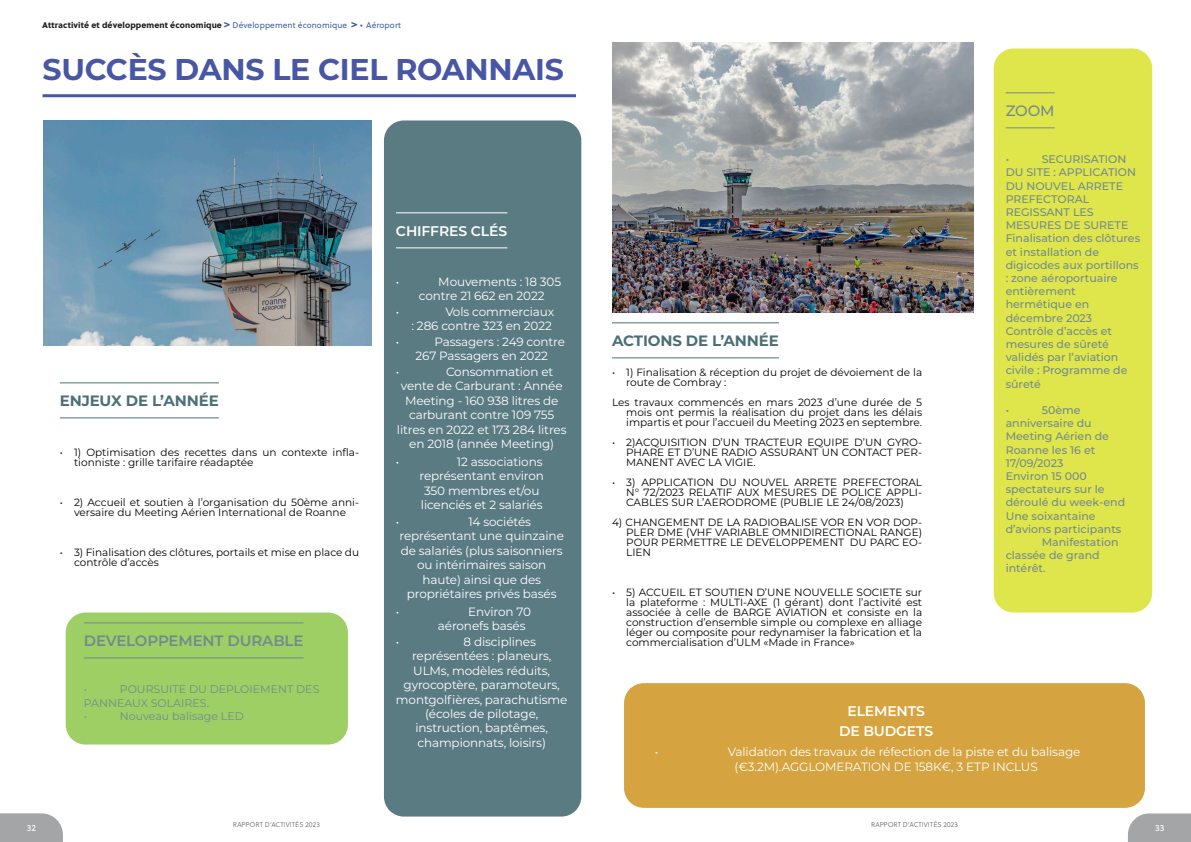
<style>
.page{position:relative;width:1191px;height:842px;background:#fff}
.page>*{position:absolute;margin:0;border:0;box-sizing:border-box;transform-origin:0 0}
.Grand_titre{font:700 30px "Montserrat";letter-spacing:-.01em;color:#4756a5}
.t1{font:600 15px "Montserrat";letter-spacing:-.01em;color:#637d83}
.ACTIONS_GRAND_TITRE{font:700 15px "Montserrat";letter-spacing:-.01em;color:#4c6f77}
.ENJEUX_GRAND_TITRE{font:700 15px "Montserrat";letter-spacing:-.01em;color:#4c707a}
.t2{font:500 15px "Montserrat";color:#637d83}
.Chiffre_clésTexte{font:600 14px "Montserrat";letter-spacing:-.01em;color:#fff}
.TITRE_ENCART{font:600 14px "Montserrat";letter-spacing:-.01em;color:#fff}
.Chiffre_clésTexte-2{font:12px/14.4px "Montserrat";letter-spacing:-.01em;color:#fff}
.t3{font:500 11px/13.2px "Montserrat";color:#637d83}
.t4{font:11px/13.2px "Montserrat";color:#637d83}
.ACTIONS_-_Texte_avec_puce{font:10.5px/10px "Montserrat";color:#000;text-align:justify}
.ENJEUX-texte_avec_puce{font:10.5px/10px "Montserrat";color:#000}
.t5{font:9px "Soleil";color:#fff}
.t6{font:8.4px "Soleil Xb";letter-spacing:.01em;color:#231f20}
.t7{font:7px "Soleil Lt";color:#6c6d70}
.s1{font-size:10.5px;color:#455d99}
.s2{font-family:"Soleil";color:#455d99}
</style>
<div class="page">
<svg style="left:0;top:813px;width:63px;height:29px;background:#a9abac"></svg>
<svg style="left:1128px;top:813px;width:63px;height:29px;background:#a9abad"></svg>
<hr style="left:43px;top:94px;width:533px;height:3px;background:#4756a5">
<div style="left:384px;top:120px;width:197px;height:696px;background:#5b7b83;border-radius:20px"></div>
<hr style="left:396px;top:212px;width:111px;height:1px;background:#fff">
<hr style="left:396px;top:247px;width:111px;height:1px;background:#fff">
<hr style="left:612px;top:322px;width:167px;height:1px;background:#4c6f77">
<hr style="left:612px;top:357px;width:167px;height:1px;background:#4c6f77">
<div style="left:993px;top:48px;width:159px;height:564px;background:#dfe64b;border-radius:20px"></div>
<hr style="left:1005px;top:92px;width:49px;height:1px;background:#637d83">
<hr style="left:1005px;top:127px;width:49px;height:1px;background:#637d83">
<hr style="left:60px;top:382px;width:159px;height:1px;background:#4c707a">
<hr style="left:60px;top:417px;width:159px;height:1px;background:#4c707a">
<div style="left:66px;top:612px;width:282px;height:132px;background:#9dcf64;border-radius:20px"></div>
<hr style="left:84px;top:622px;width:220px;height:1px;background:#637d83">
<hr style="left:84px;top:657px;width:220px;height:1px;background:#637d83">
<div style="left:624px;top:683px;width:521px;height:125px;background:#d5a33f;border-radius:20px"></div>
<img style="left:43px;top:121px;width:329px;height:224px">
<img style="left:612px;top:42px;width:361px;height:270px">
<p class="t6" style="left:42px;top:19px;width:360px">Attractivité et développement économique <span class="s1">&gt;</span> <span class="s2">Développement économique</span> <span class="s1">&gt;</span> <span class="s2">• Aéroport</span></p>
<p class="Grand_titre" style="left:43px;top:48px;width:523px">SUCCÈS DANS LE CIEL ROANNAIS</p>
<p class="ENJEUX_GRAND_TITRE" style="left:60px;top:390px;width:160px">ENJEUX DE L’ANNÉE</p>
<p class="ENJEUX-texte_avec_puce" style="left:74px;top:447px;width:287px;text-indent:-14px">• 1) Optimisation des recettes dans un contexte infla&shy;tionniste : grille tarifaire réadaptée</p>
<p class="ENJEUX-texte_avec_puce" style="left:60px;top:497px;width:301px;text-align:center">• 2) Accueil et soutien à l’organisation du 50ème anni&shy;versaire du Meeting Aérien International de Roanne</p>
<p class="ENJEUX-texte_avec_puce" style="left:74px;top:547px;width:287px;text-indent:-14px">• 3) Finalisation des clôtures, portails et mise en place du contrôle d’accès</p>
<h2 class="t1" style="left:84px;top:630px;width:221px">DEVELOPPEMENT DURABLE</h2>
<p class="t4" style="left:84px;top:682px;width:5px">•</p>
<p class="t4" style="left:84px;top:682px;width:237px;text-indent:36px">POURSUITE DU DEPLOIEMENT DES<br>PANNEAUX SOLAIRES.<br>•</p>
<p class="t4" style="left:120px;top:709px;width:126px">Nouveau balisage LED</p>
<p class="TITRE_ENCART" style="left:396px;top:221px;width:113px">CHIFFRES CLÉS</p>
<p class="Chiffre_clésTexte-2" style="left:396px;top:274px;width:5px">•</p>
<p class="Chiffre_clésTexte-2" style="left:419px;top:274px;width:144px;text-indent:19px">Mouvements : 18 305 contre 21 662 en 2022</p>
<p class="Chiffre_clésTexte-2" style="left:396px;top:304px;width:5px">•</p>
<p class="Chiffre_clésTexte-2" style="left:411px;top:304px;width:144px;text-align:right">Vols commerciaux<br>: 286 contre 323 en 2022</p>
<p class="Chiffre_clésTexte-2" style="left:396px;top:334px;width:5px">•</p>
<p class="Chiffre_clésTexte-2" style="left:415px;top:334px;width:151px;text-indent:19px">Passagers : 249 contre<br>267 Passagers en 2022</p>
<p class="Chiffre_clésTexte-2" style="left:396px;top:364px;width:5px">•</p>
<p class="Chiffre_clésTexte-2" style="left:446px;top:364px;width:109px">Consommation et</p>
<p class="Chiffre_clésTexte-2" style="left:401px;top:379px;width:163px">vente de Carburant : Année</p>
<p class="Chiffre_clésTexte-2" style="left:405px;top:393px;width:155px">Meeting - 160 938 litres de</p>
<p class="Chiffre_clésTexte-2" style="left:409px;top:407px;width:147px">carburant contre 109 755</p>
<p class="Chiffre_clésTexte-2" style="left:397px;top:422px;width:171px">litres en 2022 et 173 284 litres</p>
<p class="Chiffre_clésTexte-2" style="left:409px;top:436px;width:147px">en 2018 (année Meeting)</p>
<p class="Chiffre_clésTexte-2" style="left:396px;top:454px;width:5px">•</p>
<p class="Chiffre_clésTexte-2" style="left:457px;top:454px;width:87px">12 associations</p>
<p class="Chiffre_clésTexte-2" style="left:419px;top:469px;width:126px">représentant environ</p>
<p class="Chiffre_clésTexte-2" style="left:424px;top:483px;width:117px">350 membres et/ou</p>
<p class="Chiffre_clésTexte-2" style="left:421px;top:497px;width:123px">licenciés et 2 salariés</p>
<p class="Chiffre_clésTexte-2" style="left:396px;top:514px;width:5px">•</p>
<p class="Chiffre_clésTexte-2" style="left:468px;top:514px;width:64px">14 sociétés</p>
<p class="Chiffre_clésTexte-2" style="left:399px;top:529px;width:166px">représentant une quinzaine</p>
<p class="Chiffre_clésTexte-2" style="left:401px;top:543px;width:163px">de salariés (plus saisonniers</p>
<p class="Chiffre_clésTexte-2" style="left:417px;top:557px;width:131px">ou intérimaires saison</p>
<p class="Chiffre_clésTexte-2" style="left:422px;top:572px;width:120px">haute) ainsi que des</p>
<p class="Chiffre_clésTexte-2" style="left:407px;top:586px;width:151px">propriétaires privés basés</p>
<p class="Chiffre_clésTexte-2" style="left:396px;top:604px;width:5px">•</p>
<p class="Chiffre_clésTexte-2" style="left:438px;top:604px;width:95px;text-indent:30px">Environ 70 aéronefs basés</p>
<p class="Chiffre_clésTexte-2" style="left:396px;top:634px;width:5px">•</p>
<p class="Chiffre_clésTexte-2" style="left:463px;top:634px;width:74px">8 disciplines</p>
<p class="Chiffre_clésTexte-2" style="left:412px;top:649px;width:141px">représentées : planeurs,</p>
<p class="Chiffre_clésTexte-2" style="left:413px;top:663px;width:138px">ULMs, modèles réduits,</p>
<p class="Chiffre_clésTexte-2" style="left:403px;top:677px;width:158px">gyrocoptère, paramoteurs,</p>
<p class="Chiffre_clésTexte-2" style="left:396px;top:692px;width:173px">montgolfières, parachutisme</p>
<p class="Chiffre_clésTexte-2" style="left:425px;top:706px;width:115px">(écoles de pilotage,</p>
<p class="Chiffre_clésTexte-2" style="left:415px;top:721px;width:134px">instruction, baptêmes,</p>
<p class="Chiffre_clésTexte-2" style="left:417px;top:735px;width:130px">championnats, loisirs)</p>
<p class="ACTIONS_GRAND_TITRE" style="left:612px;top:330px;width:168px">ACTIONS DE L’ANNÉE</p>
<p class="ACTIONS_-_Texte_avec_puce" style="left:626px;top:367px;width:297px;text-indent:-14px">• 1) Finalisation &amp; réception du projet de dévoiement de la route de Combray :</p>
<p class="ACTIONS_-_Texte_avec_puce" style="left:626px;top:397px;width:297px;text-indent:-14px">Les travaux commencés en mars 2023 d’une durée de 5 mois ont permis la réalisation du projet dans les délais impartis et pour l’accueil du Meeting 2023 en septembre.</p>
<p class="ACTIONS_-_Texte_avec_puce" style="left:626px;top:437px;width:297px;text-indent:-14px">• 2)ACQUISITION D’UN TRACTEUR EQUIPE D’UN GYRO-PHARE ET D’UNE RADIO ASSURANT UN CONTACT PER-MANENT AVEC LA VIGIE.</p>
<p class="ACTIONS_-_Texte_avec_puce" style="left:626px;top:477px;width:297px;text-indent:-14px">• 3) APPLICATION DU NOUVEL ARRETE PREFECTORAL N° 72/2023 RELATIF AUX MESURES DE POLICE APPLI-CABLES SUR L’AERODROME (PUBLIE LE 24/08/2023)</p>
<p class="ACTIONS_-_Texte_avec_puce" style="left:626px;top:517px;width:297px;text-indent:-14px">4) CHANGEMENT DE LA RADIOBALISE VOR EN VOR DOP-PLER DME (VHF VARIABLE OMNIDIRECTIONAL RANGE)<br>POUR PERMETTRE LE DEVELOPPEMENT DU PARC EO-LIEN</p>
<p class="ACTIONS_-_Texte_avec_puce" style="left:626px;top:587px;width:297px;text-indent:-14px">• 5) ACCUEIL ET SOUTIEN D’UNE NOUVELLE SOCIETE sur la plateforme : MULTI-AXE (1 gérant) dont l’activité est associée à celle de BARGE AVIATION et consiste en la construction d’ensemble simple ou complexe en alliage léger ou composite pour redynamiser la fabrication et la commercialisation d’ULM «Made in France»</p>
<p class="Chiffre_clésTexte" style="left:847px;top:701px;width:79px">ELEMENTS</p>
<p class="Chiffre_clésTexte" style="left:839px;top:721px;width:96px">DE BUDGETS</p>
<h2 class="t2" style="left:1005px;top:100px;width:50px">ZOOM</h2>
<p class="t3" style="left:1005px;top:152px;width:136px;text-indent:36px">SECURISATION<br>DU SITE : APPLICATION<br>DU NOUVEL ARRETE<br>PREFECTORAL<br>REGISSANT LES<br>MESURES DE SURETE<br>Finalisation des clôtures et installation de digicodes aux portillons : zone aéroportuaire entièrement hermétique en décembre 2023<br>Contrôle d’accès et mesures de sûreté validés par l’aviation civile : Programme de sûreté</p>
<p class="t3" style="left:1005px;top:403px;width:5px">•</p>
<p class="t3" style="left:1041px;top:403px;width:40px">50ème</p>
<p class="t3" style="left:1005px;top:416px;width:87px">anniversaire du</p>
<p class="t3" style="left:1005px;top:429px;width:105px">Meeting Aérien de</p>
<p class="t3" style="left:1005px;top:443px;width:91px">Roanne les 16 et</p>
<p class="t3" style="left:1005px;top:456px;width:59px">17/09/2023</p>
<p class="t3" style="left:1005px;top:469px;width:83px">Environ 15 000</p>
<p class="t3" style="left:1005px;top:482px;width:100px">spectateurs sur le</p>
<p class="t3" style="left:1005px;top:495px;width:121px">déroulé du week-end</p>
<p class="t3" style="left:1005px;top:509px;width:91px">Une soixantaine</p>
<p class="t3" style="left:1005px;top:522px;width:117px">d’avions participants</p>
<p class="t3" style="left:1041px;top:535px;width:78px">Manifestation</p>
<p class="t3" style="left:1005px;top:548px;width:96px">classée de grand</p>
<p class="t3" style="left:1005px;top:561px;width:41px">intérêt.</p>
<p class="t3" style="left:1005px;top:152px;width:5px">•</p>
<p class="Chiffre_clésTexte-2" style="left:655px;top:744px;width:5px">•</p>
<p class="Chiffre_clésTexte-2" style="left:734px;top:744px;width:347px;text-indent:-7px">Validation des travaux de réfection de la piste et du balisage (€3.2M).AGGLOMERATION DE 158K€, 3 ETP INCLUS</p>
<p class="t7" style="left:233px;top:819px;width:88px">RAPPORT D’ACTIVITÉS 2023</p>
<p class="t7" style="left:871px;top:819px;width:88px">RAPPORT D’ACTIVITÉS 2023</p>
<p class="t5" style="left:27px;top:821px;width:11px">32</p>
<p class="t5" style="left:1155px;top:821px;width:11px">33</p>
</div>
